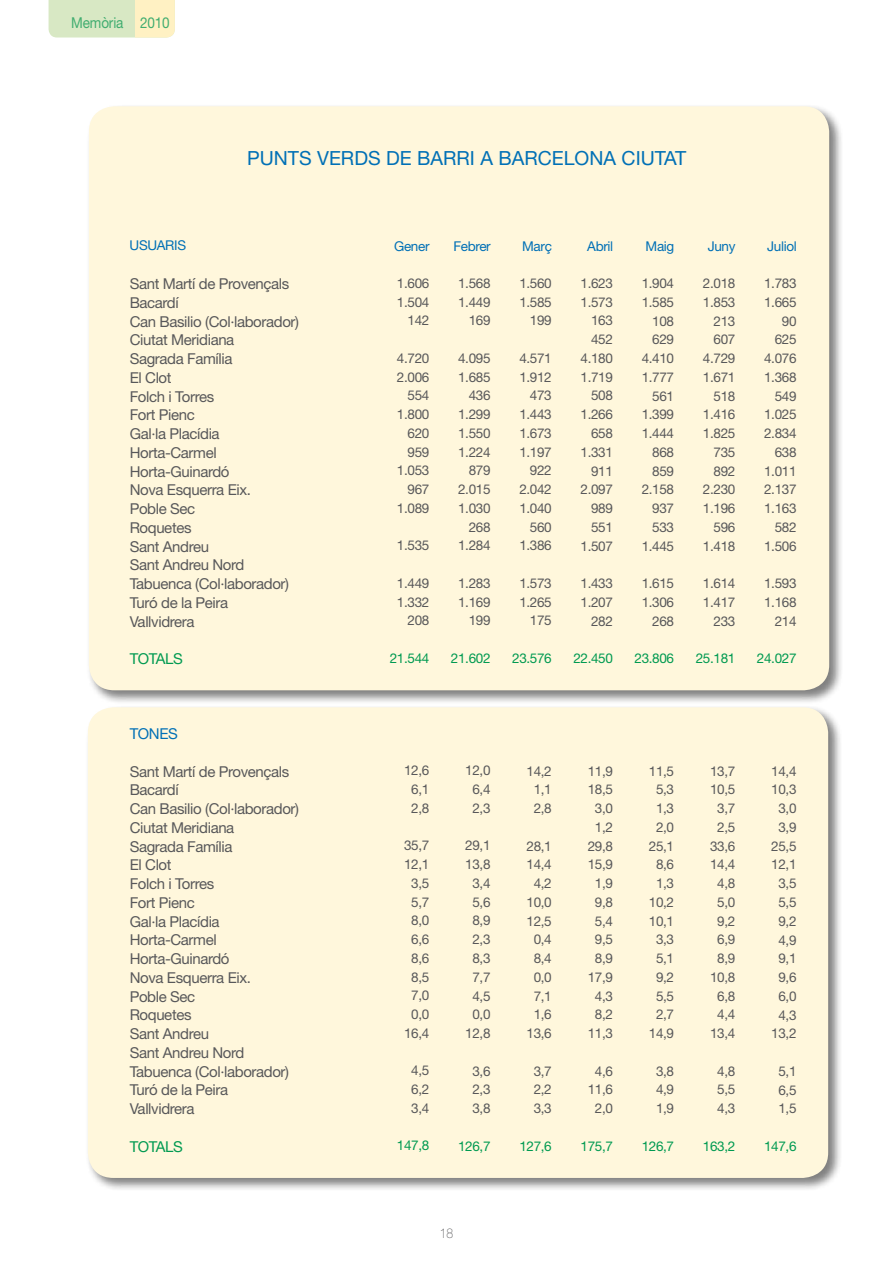
<style>
.page{position:relative;width:893px;height:1263px;background:#fff}
.page>*{position:absolute;margin:0;border:0;box-sizing:border-box;transform-origin:0 0}
.t1{font:19.5px "Helvetica Neue";color:#0070b6}
.t2{font:15px/18.8px "Helvetica Neue";letter-spacing:-.025em;color:#58585a}
.t3{font:15px "Helvetica Neue";letter-spacing:-.025em;color:#009a51}
.t4{font:15px "Helvetica Neue";letter-spacing:-.01em;color:#41ad70;scale:.9 1}
.t5{font:15px "Helvetica Neue";letter-spacing:-.025em;color:#0070b6}
.t6{font:13.5px/18.8px "Helvetica Neue";letter-spacing:-.025em;color:#58585a;text-align:right}
.t7{font:13.5px "Helvetica Neue";letter-spacing:-.025em;color:#009a51}
.t8{font:13.5px "Helvetica Neue";letter-spacing:-.025em;color:#0070b6}
.t9{font:100 13.5px "Helvetica Neue";color:#58585a;scale:.9 1}
</style>
<div class="page">
<div style="left:49px;top:0;width:86px;height:38px;background:#d8e8c4"></div>
<div style="left:135px;top:0;width:40px;height:38px;background:#fff1c3"></div>
<div style="left:86px;top:705px;width:756px;height:487px;background:#000;opacity:.5"></div>
<div style="left:88px;top:707px;width:740px;height:471px;background:#fff7dc;border-radius:26px"></div>
<div style="left:87px;top:104px;width:756px;height:600px;background:#000;opacity:.5"></div>
<div style="left:89px;top:106px;width:740px;height:584px;background:#fff7dc;border-radius:26px"></div>
<p class="t4" style="left:71px;top:14px;width:111px">Memòria 2010</p>
<h1 class="t1" style="left:247px;top:146px;width:27px">Punts</h1>
<h1 class="t1" style="left:317px;top:146px;width:14px">verds</h1>
<h1 class="t1" style="left:386px;top:146px;width:43px">de barri</h1>
<h1 class="t1" style="left:480px;top:146px;width:46px">a Barcelona</h1>
<h1 class="t1" style="left:622px;top:146px;width:12px">ciutat</h1>
<p class="t8" style="left:130px;top:237px;width:58px">USUARIS</p>
<p class="t8" style="left:394px;top:239px;width:37px">Gener</p>
<p class="t8" style="left:453px;top:239px;width:39px">Febrer</p>
<p class="t8" style="left:522px;top:239px;width:31px">Març</p>
<p class="t8" style="left:587px;top:239px;width:27px">Abril</p>
<p class="t8" style="left:646px;top:239px;width:30px">Maig</p>
<p class="t8" style="left:708px;top:239px;width:29px">Juny</p>
<p class="t8" style="left:767px;top:239px;width:31px">Juliol</p>
<p class="t2" style="left:130px;top:274px;width:171px">Sant Martí de Provençals<br>Bacardí<br>Can Basilio (Col·laborador)<br>Ciutat Meridiana<br>Sagrada Família<br>El Clot<br>Folch i Torres<br>Fort Pienc<br>Gal·la Placídia<br>Horta-Carmel<br>Horta-Guinardó<br>Nova Esquerra Eix.<br>Poble Sec<br>Roquetes<br>Sant Andreu<br>Sant Andreu Nord<br>Tabuenca (Col·laborador)<br>Turó de la Peira<br>Vallvidrera</p>
<p class="t3" style="left:130px;top:650px;width:55px">TOTALS</p>
<p class="t5" style="left:130px;top:725px;width:50px">TONES</p>
<p class="t2" style="left:130px;top:762px;width:171px">Sant Martí de Provençals<br>Bacardí<br>Can Basilio (Col·laborador)<br>Ciutat Meridiana<br>Sagrada Família<br>El Clot<br>Folch i Torres<br>Fort Pienc<br>Gal·la Placídia<br>Horta-Carmel<br>Horta-Guinardó<br>Nova Esquerra Eix.<br>Poble Sec<br>Roquetes<br>Sant Andreu<br>Sant Andreu Nord<br>Tabuenca (Col·laborador)<br>Turó de la Peira<br>Vallvidrera</p>
<p class="t3" style="left:130px;top:1137px;width:55px">TOTALS</p>
<p class="t6" style="left:397px;top:273px;width:34px">1.606<br>1.504<br>142</p>
<p class="t6" style="left:397px;top:348px;width:34px">4.720<br>2.006<br>554<br>1.800<br>620<br>959<br>1.053<br>967<br>1.089</p>
<p class="t6" style="left:397px;top:536px;width:34px">1.535</p>
<p class="t6" style="left:397px;top:573px;width:34px">1.449<br>1.332<br>208</p>
<p class="t7" style="left:390px;top:650px;width:41px">21.544</p>
<p class="t6" style="left:458px;top:273px;width:34px">1.568<br>1.449<br>169</p>
<p class="t6" style="left:458px;top:348px;width:34px">4.095<br>1.685<br>436<br>1.299<br>1.550<br>1.224<br>879<br>2.015<br>1.030<br>268<br>1.284</p>
<p class="t6" style="left:458px;top:573px;width:34px">1.283<br>1.169<br>199</p>
<p class="t7" style="left:451px;top:650px;width:41px">21.602</p>
<p class="t6" style="left:519px;top:273px;width:34px">1.560<br>1.585<br>199</p>
<p class="t6" style="left:519px;top:349px;width:34px">4.571<br>1.912<br>473<br>1.443<br>1.673<br>1.197<br>922<br>2.042<br>1.040<br>560<br>1.386</p>
<p class="t6" style="left:519px;top:574px;width:34px">1.573<br>1.265<br>175</p>
<p class="t7" style="left:512px;top:650px;width:41px">23.576</p>
<p class="t6" style="left:580px;top:274px;width:34px">1.623<br>1.573<br>163<br>452<br>4.180<br>1.719<br>508<br>1.266<br>658<br>1.331<br>911<br>2.097<br>989<br>551<br>1.507</p>
<p class="t6" style="left:580px;top:574px;width:34px">1.433<br>1.207<br>282</p>
<p class="t7" style="left:573px;top:650px;width:41px">22.450</p>
<p class="t6" style="left:642px;top:274px;width:34px">1.904<br>1.585<br>108<br>629<br>4.410<br>1.777<br>561<br>1.399<br>1.444<br>868<br>859<br>2.158<br>937<br>533<br>1.445</p>
<p class="t6" style="left:642px;top:574px;width:34px">1.615<br>1.306<br>268</p>
<p class="t7" style="left:635px;top:650px;width:41px">23.806</p>
<p class="t6" style="left:703px;top:274px;width:34px">2.018<br>1.853<br>213<br>607<br>4.729<br>1.671<br>518<br>1.416<br>1.825<br>735<br>892<br>2.230<br>1.196<br>596<br>1.418</p>
<p class="t6" style="left:703px;top:574px;width:34px">1.614<br>1.417<br>233</p>
<p class="t7" style="left:696px;top:650px;width:41px">25.181</p>
<p class="t6" style="left:764px;top:274px;width:34px">1.783<br>1.665<br>90<br>625<br>4.076<br>1.368<br>549<br>1.025<br>2.834<br>638<br>1.011<br>2.137<br>1.163<br>582<br>1.506</p>
<p class="t6" style="left:764px;top:574px;width:34px">1.593<br>1.168<br>214</p>
<p class="t7" style="left:757px;top:650px;width:41px">24.027</p>
<p class="t6" style="left:404px;top:761px;width:27px;text-align:center">12,6<br>6,1<br>2,8</p>
<p class="t6" style="left:404px;top:836px;width:27px;text-align:center">35,7<br>12,1<br>3,5<br>5,7<br>8,0<br>6,6<br>8,6<br>8,5<br>7,0<br>0,0<br>16,4</p>
<p class="t6" style="left:411px;top:1061px;width:20px;text-align:justify">4,5<br>6,2<br>3,4</p>
<p class="t7" style="left:397px;top:1137px;width:34px">147,8</p>
<p class="t6" style="left:465px;top:761px;width:27px;text-align:center">12,0<br>6,4<br>2,3</p>
<p class="t6" style="left:465px;top:836px;width:27px;text-align:center">29,1<br>13,8<br>3,4<br>5,6<br>8,9<br>2,3<br>8,3<br>7,7<br>4,5<br>0,0<br>12,8</p>
<p class="t6" style="left:472px;top:1061px;width:20px;text-align:justify">3,6<br>2,3<br>3,8</p>
<p class="t7" style="left:458px;top:1138px;width:34px">126,7</p>
<p class="t9" style="left:440px;top:1225px;width:16px">18</p>
<p class="t6" style="left:526px;top:761px;width:27px;text-align:center">14,2<br>1,1<br>2,8</p>
<p class="t6" style="left:526px;top:836px;width:27px;text-align:center">28,1<br>14,4<br>4,2<br>10,0<br>12,5<br>0,4<br>8,4<br>0,0<br>7,1<br>1,6<br>13,6</p>
<p class="t6" style="left:534px;top:1061px;width:20px;text-align:justify">3,7<br>2,2<br>3,3</p>
<p class="t7" style="left:519px;top:1138px;width:34px">127,6</p>
<p class="t6" style="left:588px;top:761px;width:27px;text-align:center">11,9<br>18,5<br>3,0<br>1,2<br>29,8<br>15,9<br>1,9<br>9,8<br>5,4<br>9,5<br>8,9<br>17,9<br>4,3<br>8,2<br>11,3</p>
<p class="t6" style="left:588px;top:1061px;width:27px;text-align:center">4,6<br>11,6<br>2,0</p>
<p class="t7" style="left:580px;top:1138px;width:34px">175,7</p>
<p class="t6" style="left:649px;top:761px;width:27px;text-align:center">11,5<br>5,3<br>1,3<br>2,0<br>25,1<br>8,6<br>1,3<br>10,2<br>10,1<br>3,3<br>5,1<br>9,2<br>5,5<br>2,7<br>14,9</p>
<p class="t6" style="left:656px;top:1061px;width:20px;text-align:justify">3,8<br>4,9<br>1,9</p>
<p class="t7" style="left:642px;top:1138px;width:34px">126,7</p>
<p class="t6" style="left:710px;top:761px;width:27px;text-align:center">13,7<br>10,5<br>3,7<br>2,5<br>33,6<br>14,4<br>4,8<br>5,0<br>9,2<br>6,9<br>8,9<br>10,8<br>6,8<br>4,4<br>13,4</p>
<p class="t6" style="left:717px;top:1061px;width:20px;text-align:justify">4,8<br>5,5<br>4,3</p>
<p class="t7" style="left:703px;top:1138px;width:34px">163,2</p>
<p class="t6" style="left:771px;top:761px;width:27px;text-align:center">14,4<br>10,3<br>3,0<br>3,9<br>25,5<br>12,1<br>3,5<br>5,5<br>9,2<br>4,9<br>9,1<br>9,6<br>6,0<br>4,3<br>13,2</p>
<p class="t6" style="left:778px;top:1061px;width:20px;text-align:justify">5,1<br>6,5<br>1,5</p>
<p class="t7" style="left:764px;top:1138px;width:34px">147,6</p>
</div>
